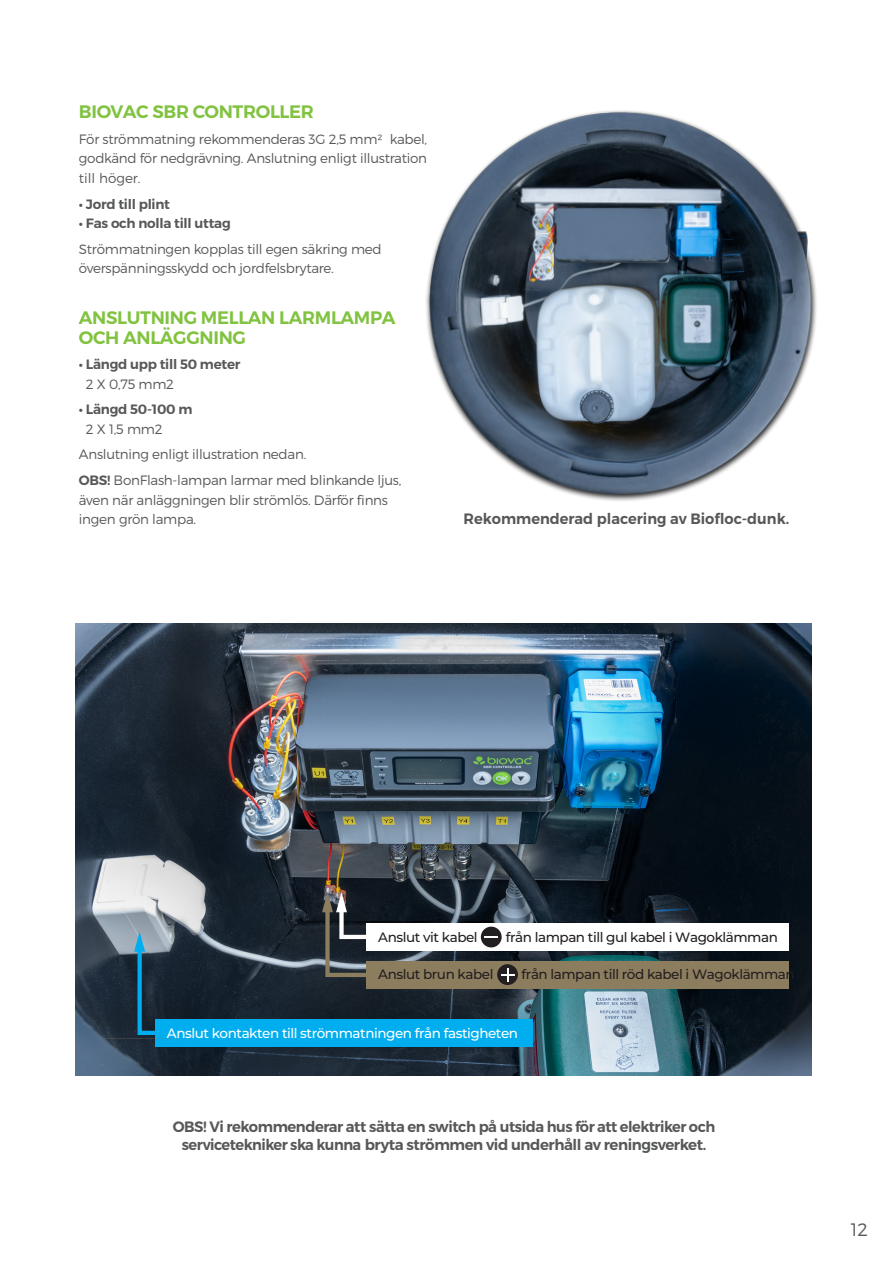
<style>
.page{position:relative;width:893px;height:1263px;background:#fff}
.page>*{position:absolute;margin:0;border:0;box-sizing:border-box;transform-origin:0 0}
.t1{font:600 18px/19.5px "Montserrat";letter-spacing:-.02em;color:#81c340}
.t2{font:300 18px "Montserrat";color:#57585a}
.t3{font:600 15px/18px "Montserrat";letter-spacing:-.03em;color:#57585a;text-align:center}
.t4{font:600 15px "Montserrat";color:#57585a}
.t5{font:300 13.5px/19.5px "Montserrat";letter-spacing:-.02em;color:#57585a}
.t6{font:500 13.5px "Montserrat";letter-spacing:-.035em;color:#231f20}
.t7{font:600 13.5px/19.5px "Montserrat";letter-spacing:-.02em;color:#57585a}
.t8{font:500 13.5px "Montserrat";letter-spacing:-.035em;color:#fff}
.s1{font-weight:600}
.s2{font-weight:300}
</style>
<div class="page">
<img style="left:426px;top:110px;width:391px;height:391px">
<img style="left:76px;top:623px;width:736px;height:453px">
<div style="left:155px;top:1019px;width:378px;height:27px;background:#00aeef"></div>
<div style="left:366px;top:923px;width:423px;height:28px;background:#fff"></div>
<div style="left:481px;top:927px;width:21px;height:20px;background:#231f20;border-radius:50%"></div>
<svg style="left:484px;top:936px;width:14px;height:2px"></svg>
<div style="left:366px;top:961px;width:423px;height:27px;background:#8d7d5f"></div>
<div style="left:497px;top:964px;width:21px;height:21px;background:#231f20;border-radius:50%"></div>
<svg style="left:501px;top:968px;width:13px;height:13px"></svg>
<svg style="left:134px;top:931px;width:26px;height:106px"></svg>
<svg style="left:322px;top:892px;width:51px;height:85px"></svg>
<p class="t1" style="left:79px;top:102px;width:237px">BIOVAC SBR CONTROLLER</p>
<p class="t5" style="left:79px;top:129px;width:350px;text-align:justify">För strömmatning rekommenderas 3G 2,5 mm2 kabel, godkänd för nedgrävning. Anslutning enligt illustration till höger.</p>
<p class="t7" style="left:79px;top:194px;width:93px">• Jord till plint</p>
<p class="t5" style="left:79px;top:210px;width:304px;line-height:25.5px"><span class="s1">• Fas och nolla till uttag<br></span>Strömmatningen kopplas till egen säkring med</p>
<p class="t5" style="left:79px;top:258px;width:257px">överspänningsskydd och jordfelsbrytare.</p>
<p class="t1" style="left:79px;top:308px;width:318px">ANSLUTNING MELLAN LARMLAMPA<br>OCH ANLÄGGNING</p>
<p class="t7" style="left:86px;top:355px;width:156px;text-indent:-7px">• Längd upp till 50 meter<br><span class="s2">2 X 0,75 mm2</span></p>
<p class="t7" style="left:86px;top:400px;width:108px;text-indent:-7px">• Längd 50-100 m<br><span class="s2">2 X 1,5 mm2</span></p>
<p class="t5" style="left:79px;top:442px;width:324px;line-height:25.5px">Anslutning enligt illustration nedan.<br><span class="s1">OBS!</span> BonFlash-lampan larmar med blinkande ljus,</p>
<p class="t5" style="left:79px;top:490px;width:311px">även när anläggningen blir strömlös. Därför finns ingen grön lampa.</p>
<p class="t4" style="left:464px;top:509px;width:327px">Rekommenderad placering av Biofloc-dunk.</p>
<p class="t6" style="left:378px;top:927px;width:101px">Anslut vit kabel</p>
<p class="t6" style="left:506px;top:927px;width:274px">från lampan till gul kabel i Wagoklämman</p>
<p class="t6" style="left:378px;top:965px;width:117px">Anslut brun kabel</p>
<p class="t6" style="left:522px;top:965px;width:275px">från lampan till röd kabel i Wagoklämman</p>
<p class="t8" style="left:167px;top:1023px;width:353px">Anslut kontakten till strömmatningen från fastigheten</p>
<p class="t3" style="left:173px;top:1117px;width:544px">OBS! Vi rekommenderar att sätta en switch på utsida hus för att elektriker och servicetekniker ska kunna bryta strömmen vid underhåll av reningsverket.</p>
<p class="t2" style="left:851px;top:1218px;width:19px">12</p>
</div>
